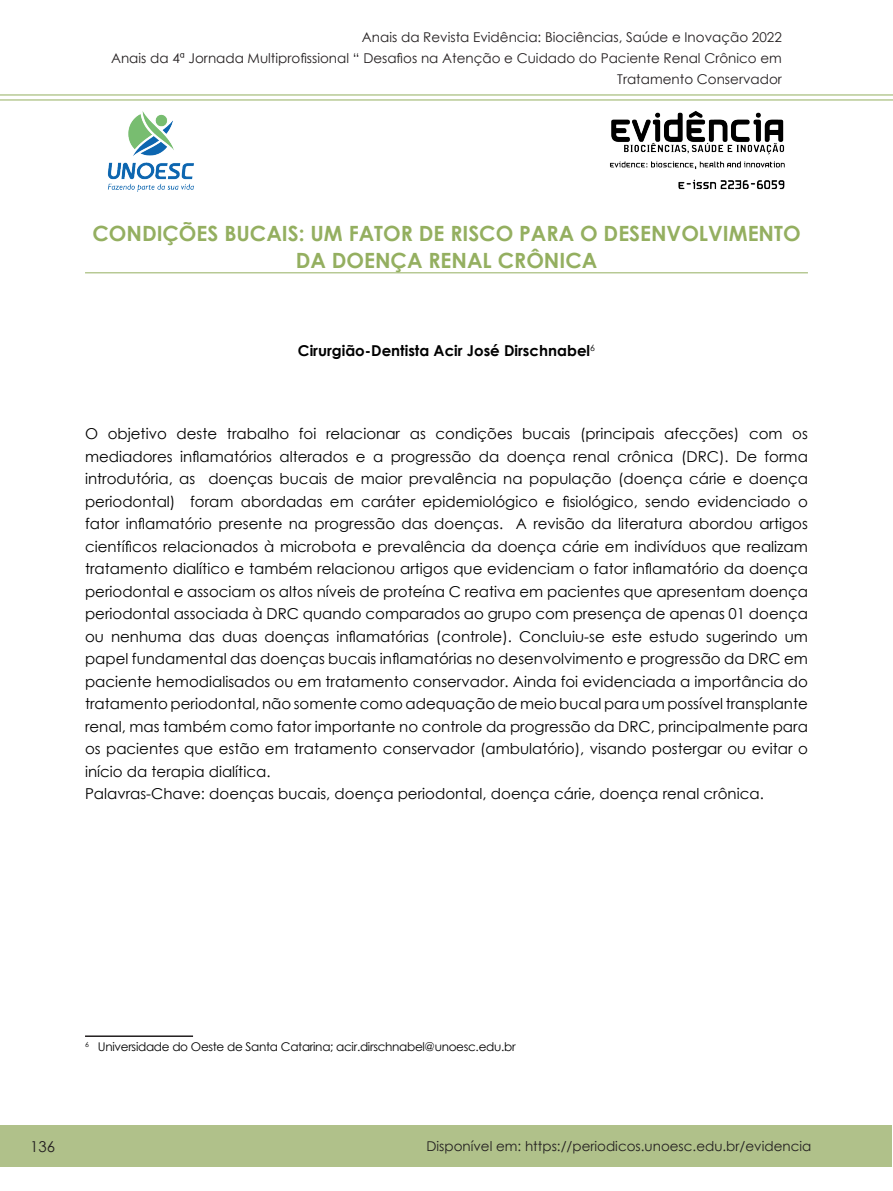
<style>
.page{position:relative;width:893px;height:1191px;background:#fff}
.page>*{position:absolute;margin:0;border:0;box-sizing:border-box;transform-origin:0 0}
.TÍTULO_PRINCIPAL{font:700 21px/27px "Century Gothic";color:#94af60;text-align:center}
.TEXTO_-_resumo{font:15px/22.5px "Century Gothic";color:#000;text-align:justify}
.só_autores_-_resumo{font:700 15px "Century Gothic";color:#000}
.t1{font:15px "Century Gothic";color:#231f20}
.t2{font:13.5px/21px "Century Gothic";color:#231f20;text-align:right}
.nota_de_rodapé{font:12px "Century Gothic";letter-spacing:-.025em;color:#000}
</style>
<div class="page">
<hr style="left:0;top:94px;width:893px;height:1px;background:#94af60">
<hr style="left:0;top:99px;width:893px;height:1px;background:#94af60">
<img style="left:107px;top:111px;width:678px;height:80px">
<div style="left:0;top:1125px;width:892px;height:41px;background:#b0c18a"></div>
<hr style="left:85px;top:272px;width:723px;height:1px;background:#94af60">
<hr style="left:85px;top:1035px;width:108px;height:2px;background:#231f20">
<p class="t2" style="left:111px;top:26px;width:672px">Anais da Revista Evidência: Biociências, Saúde e Inovação 2022<br>Anais da 4ª Jornada Multiprofissional “ Desafios na Atenção e Cuidado do Paciente Renal Crônico em<br>Tratamento Conservador</p>
<p class="TÍTULO_PRINCIPAL" style="left:92px;top:219px;width:710px">CONDIÇÕES BUCAIS: UM FATOR DE RISCO PARA O DESENVOLVIMENTO<br>DA DOENÇA RENAL CRÔNICA</p>
<p class="só_autores_-_resumo" style="left:298px;top:339px;width:299px">Cirurgião-Dentista Acir José Dirschnabel<sup>6</sup></p>
<p class="TEXTO_-_resumo" style="left:85px;top:422px;width:724px">O objetivo deste trabalho foi relacionar as condições bucais (principais afecções) com os mediadores inflamatórios alterados e a progressão da doença renal crônica (DRC). De forma introdutória, as doenças bucais de maior prevalência na população (doença cárie e doença periodontal) foram abordadas em caráter epidemiológico e fisiológico, sendo evidenciado o fator inflamatório presente na progressão das doenças. A revisão da literatura abordou artigos científicos relacionados à microbota e prevalência da doença cárie em indivíduos que realizam tratamento dialítico e também relacionou artigos que evidenciam o fator inflamatório da doença periodontal e associam os altos níveis de proteína C reativa em pacientes que apresentam doença periodontal associada à DRC quando comparados ao grupo com presença de apenas 01 doença ou nenhuma das duas doenças inflamatórias (controle). Concluiu-se este estudo sugerindo um papel fundamental das doenças bucais inflamatórias no desenvolvimento e progressão da DRC em paciente hemodialisados ou em tratamento conservador. Ainda foi evidenciada a importância do tratamento periodontal, não somente como adequação de meio bucal para um possível transplante renal, mas também como fator importante no controle da progressão da DRC, principalmente para os pacientes que estão em tratamento conservador (ambulatório), visando postergar ou evitar o início da terapia dialítica.</p>
<p class="TEXTO_-_resumo" style="left:85px;top:782px;width:680px">Palavras-Chave: doenças bucais, doença periodontal, doença cárie, doença renal crônica.</p>
<p class="nota_de_rodapé" style="left:85px;top:1038px;width:432px"><sup>6</sup> Universidade do Oeste de Santa Catarina; acir.dirschnabel@unoesc.edu.br</p>
<p class="t1" style="left:30px;top:1136px;width:26px">136</p>
<p class="t2" style="left:426px;top:1135px;width:386px">Disponível em: https://periodicos.unoesc.edu.br/evidencia</p>
</div>
